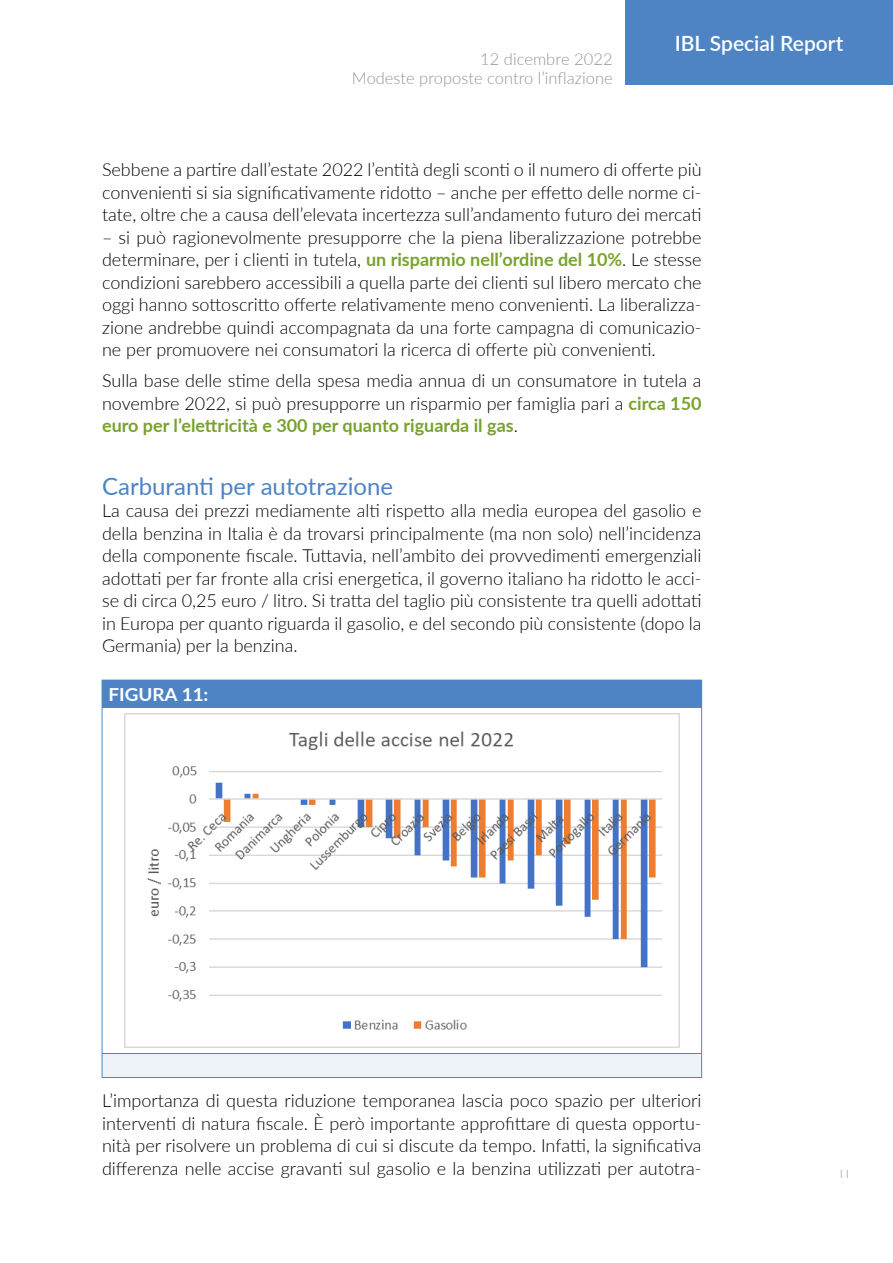
<style>
.page{position:relative;width:893px;height:1263px;background:#fff}
.page>*{position:absolute;margin:0;border:0;box-sizing:border-box;transform-origin:0 0}
.t1{font:24px "Lato";color:#4e84c4}
.t2{font:600 21px "Lato";color:#fff}
.t3{font:300 18px/22.5px "Lato";color:#000;text-align:justify}
.t4{font:700 18px "Lato";color:#fff;scale:1.05 1}
.t5{font:300 16.5px/19px "Lato";color:#939598;text-align:right}
.t6{font:300 12px "Gill Sans MT Pro";color:#939598}
.s1{font-weight:700;color:#78a22f}
</style>
<div class="page">
<div style="left:625px;top:0;width:268px;height:85px;background:#4e84c4"></div>
<div style="left:102px;top:680px;width:600px;height:27px;background:#4e84c4"></div>
<div style="left:102px;top:1053px;width:600px;height:24px;background:#edf3f9"></div>
<hr style="left:102px;top:707px;width:600px;height:1px;background:#4e84c4">
<hr style="left:102px;top:1053px;width:600px;height:1px;background:#4e84c4">
<hr style="left:102px;top:708px;width:1px;height:345px;background:#4e84c4">
<hr style="left:701px;top:708px;width:1px;height:345px;background:#4e84c4">
<svg style="left:102px;top:1054px;width:1px;height:23px"></svg>
<svg style="left:701px;top:1054px;width:1px;height:23px"></svg>
<hr style="left:102px;top:1077px;width:600px;height:1px;background:#4e84c4">
<img style="left:124px;top:714px;width:555px;height:333px">
<p class="t5" style="left:352px;top:49px;width:262px">12 dicembre 2022<br>Modeste proposte contro l’inflazione</p>
<p class="t2" style="left:675px;top:28px;width:170px">IBL Special Report</p>
<p class="t3" style="left:102px;top:158px;width:601px">Sebbene a partire dall’estate 2022 l’entità degli sconti o il numero di offerte più convenienti si sia significativamente ridotto – anche per effetto delle norme ci&shy;tate, oltre che a causa dell’elevata incertezza sull’andamento futuro dei mercati</p>
<p class="t3" style="left:102px;top:225px;width:601px">– si può ragionevolmente presupporre che la piena liberalizzazione potrebbe determinare, per i clienti in tutela, <span class="s1">un risparmio nell’ordine del 10%</span>. Le stesse condizioni sarebbero accessibili a quella parte dei clienti sul libero mercato che oggi hanno sottoscritto offerte relativamente meno convenienti. La liberalizza&shy;zione andrebbe quindi accompagnata da una forte campagna di comunicazio&shy;ne per promuovere nei consumatori la ricerca di offerte più convenienti.</p>
<p class="t3" style="left:102px;top:369px;width:601px">Sulla base delle stime della spesa media annua di un consumatore in tutela a novembre 2022, si può presupporre un risparmio per famiglia pari a <span class="s1">circa 150 euro per l’elettricità e 300 per quanto riguarda il gas</span>.</p>
<h1 class="t1" style="left:102px;top:469px;width:293px">Carburanti per autotrazione</h1>
<p class="t3" style="left:102px;top:499px;width:601px">La causa dei prezzi mediamente alti rispetto alla media europea del gasolio e della benzina in Italia è da trovarsi principalmente (ma non solo) nell’incidenza della componente fiscale. Tuttavia, nell’ambito dei provvedimenti emergenziali adottati per far fronte alla crisi energetica, il governo italiano ha ridotto le acci&shy;se di circa 0,25 euro / litro. Si tratta del taglio più consistente tra quelli adottati in Europa per quanto riguarda il gasolio, e del secondo più consistente (dopo la Germania) per la benzina.</p>
<p class="t4" style="left:108px;top:681px;width:97px">FIGURA 11:</p>
<p class="t3" style="left:102px;top:1089px;width:601px">L’importanza di questa riduzione temporanea lascia poco spazio per ulteriori interventi di natura fiscale. È però importante approfittare di questa opportu&shy;nità per risolvere un problema di cui si discute da tempo. Infatti, la significativa differenza nelle accise gravanti sul gasolio e la benzina utilizzati per autotra-</p>
<p class="t6" style="left:838px;top:1167px;width:13px">11</p>
</div>
